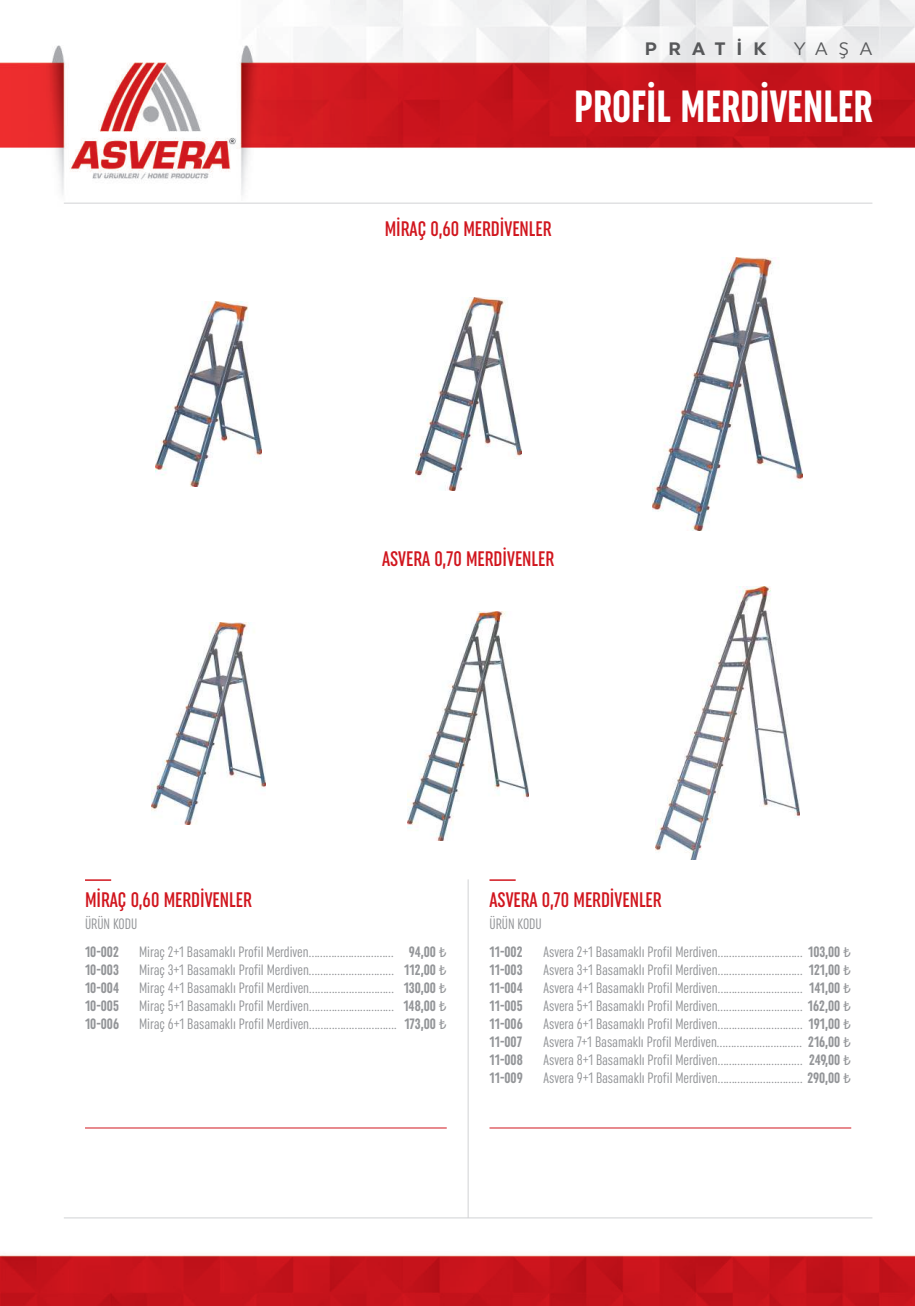
<style>
.page{position:relative;width:915px;height:1306px;background:#fff}
.page>*{position:absolute;margin:0;border:0;box-sizing:border-box;transform-origin:0 0}
.t1{font:45px "Uniform Pro Xcon Bld";color:#fff}
.t2{font:500 21px "Uniform Pro Xcon";color:#d1161e}
.t3{font:18px "Uniform Pro Bld";letter-spacing:.62em;color:#57585a}
.t4{font:18px "Uniform Pro";color:#57585a}
.t5{font:15px "Uniform Pro Xcon";color:#939598}
.t6{font:15px/18px "Uniform Pro Xcon Bld";color:#939598;text-align:center}
.s1{font-family:"Myriad Pro"}
.s2{font-family:"Uniform Pro Xcon Bld"}
</style>
<div class="page">
<img style="left:0;top:0;width:914px;height:1305px">
<hr style="left:64px;top:203px;width:808px;height:1px;background:#d1d2d4">
<hr style="left:467px;top:879px;width:1px;height:339px;background:#d1d2d4">
<hr style="left:64px;top:1217px;width:808px;height:1px;background:#d1d2d4">
<img style="left:156px;top:302px;width:105px;height:184px">
<img style="left:415px;top:297px;width:106px;height:193px">
<img style="left:652px;top:257px;width:150px;height:273px">
<img style="left:151px;top:622px;width:115px;height:202px">
<img style="left:407px;top:611px;width:121px;height:229px">
<img style="left:655px;top:587px;width:144px;height:273px">
<svg style="left:85px;top:879px;width:26px;height:1px"></svg>
<svg style="left:489px;top:879px;width:26px;height:1px"></svg>
<hr style="left:85px;top:1127px;width:361px;height:1px;background:#d1161e">
<hr style="left:489px;top:1127px;width:361px;height:1px;background:#d1161e">
<p class="t3" style="left:644px;top:39px;width:123px">PRATİK</p>
<p class="t4" style="left:793px;top:39px;width:80px">YAŞA</p>
<h2 class="t2" style="left:85px;top:886px;width:168px">MIRAÇ 0,60 MERDIVENLER</h2>
<h1 class="t1" style="left:574px;top:79px;width:299px">PROFİL MERDİVENLER</h1>
<h2 class="t2" style="left:384px;top:216px;width:168px">MIRAÇ 0,60 MERDIVENLER</h2>
<h2 class="t2" style="left:382px;top:545px;width:173px">ASVERA 0,70 MERDIVENLER</h2>
<h2 class="t2" style="left:489px;top:886px;width:173px">ASVERA 0,70 MERDIVENLER</h2>
<p class="t5" style="left:85px;top:914px;width:54px">ÜRÜN KODU</p>
<p class="t5" style="left:489px;top:914px;width:54px">ÜRÜN KODU</p>
<p class="t6" style="left:85px;top:942px;width:35px">10-002</p>
<p class="t5" style="left:139px;top:942px;width:256px">Miraç 2+1 Basamaklı Profil Merdiven..............................</p>
<p class="t6" style="left:85px;top:960px;width:35px">10-003</p>
<p class="t5" style="left:139px;top:960px;width:256px">Miraç 3+1 Basamaklı Profil Merdiven..............................</p>
<p class="t6" style="left:85px;top:978px;width:36px">10-004</p>
<p class="t5" style="left:139px;top:978px;width:256px">Miraç 4+1 Basamaklı Profil Merdiven..............................</p>
<p class="t6" style="left:85px;top:996px;width:35px">10-005</p>
<p class="t5" style="left:139px;top:996px;width:256px">Miraç 5+1 Basamaklı Profil Merdiven..............................</p>
<p class="t6" style="left:85px;top:1014px;width:36px">10-006</p>
<p class="t5" style="left:139px;top:1014px;width:259px">Miraç 6+1 Basamaklı Profil Merdiven...............................</p>
<p class="t6" style="left:403px;top:942px;width:45px">94,00 <span class="s1">₺<br></span>112,00 <span class="s1">₺<br></span>130,00 <span class="s1">₺<br></span>148,00 <span class="s1">₺<br></span>173,00 <span class="s1">₺</span></p>
<p class="t6" style="left:489px;top:942px;width:34px">11-002</p>
<p class="t5" style="left:543px;top:942px;width:309px">Asvera 2+1 Basamaklı Profil Merdiven.............................. <span class="s2">103,00</span> <span class="s1">₺</span></p>
<p class="t6" style="left:489px;top:960px;width:35px">11-003</p>
<p class="t5" style="left:543px;top:960px;width:309px">Asvera 3+1 Basamaklı Profil Merdiven.............................. <span class="s2">121,00</span> <span class="s1">₺</span></p>
<p class="t6" style="left:489px;top:978px;width:35px">11-004</p>
<p class="t5" style="left:543px;top:978px;width:309px">Asvera 4+1 Basamaklı Profil Merdiven.............................. <span class="s2">141,00</span> <span class="s1">₺</span></p>
<p class="t6" style="left:489px;top:996px;width:35px">11-005</p>
<p class="t5" style="left:543px;top:996px;width:309px">Asvera 5+1 Basamaklı Profil Merdiven.............................. <span class="s2">162,00</span> <span class="s1">₺</span></p>
<p class="t6" style="left:489px;top:1014px;width:35px">11-006</p>
<p class="t5" style="left:543px;top:1014px;width:309px">Asvera 6+1 Basamaklı Profil Merdiven.............................. <span class="s2">191,00</span> <span class="s1">₺</span></p>
<p class="t6" style="left:489px;top:1032px;width:34px">11-007</p>
<p class="t5" style="left:543px;top:1032px;width:309px">Asvera 7+1 Basamaklı Profil Merdiven.............................. <span class="s2">216,00</span> <span class="s1">₺</span></p>
<p class="t6" style="left:489px;top:1050px;width:35px">11-008</p>
<p class="t5" style="left:543px;top:1050px;width:309px">Asvera 8+1 Basamaklı Profil Merdiven.............................. <span class="s2">249,00</span> <span class="s1">₺</span></p>
<p class="t6" style="left:489px;top:1068px;width:35px">11-009</p>
<p class="t5" style="left:543px;top:1068px;width:309px">Asvera 9+1 Basamaklı Profil Merdiven.............................. <span class="s2">290,00</span> <span class="s1">₺</span></p>
</div>
